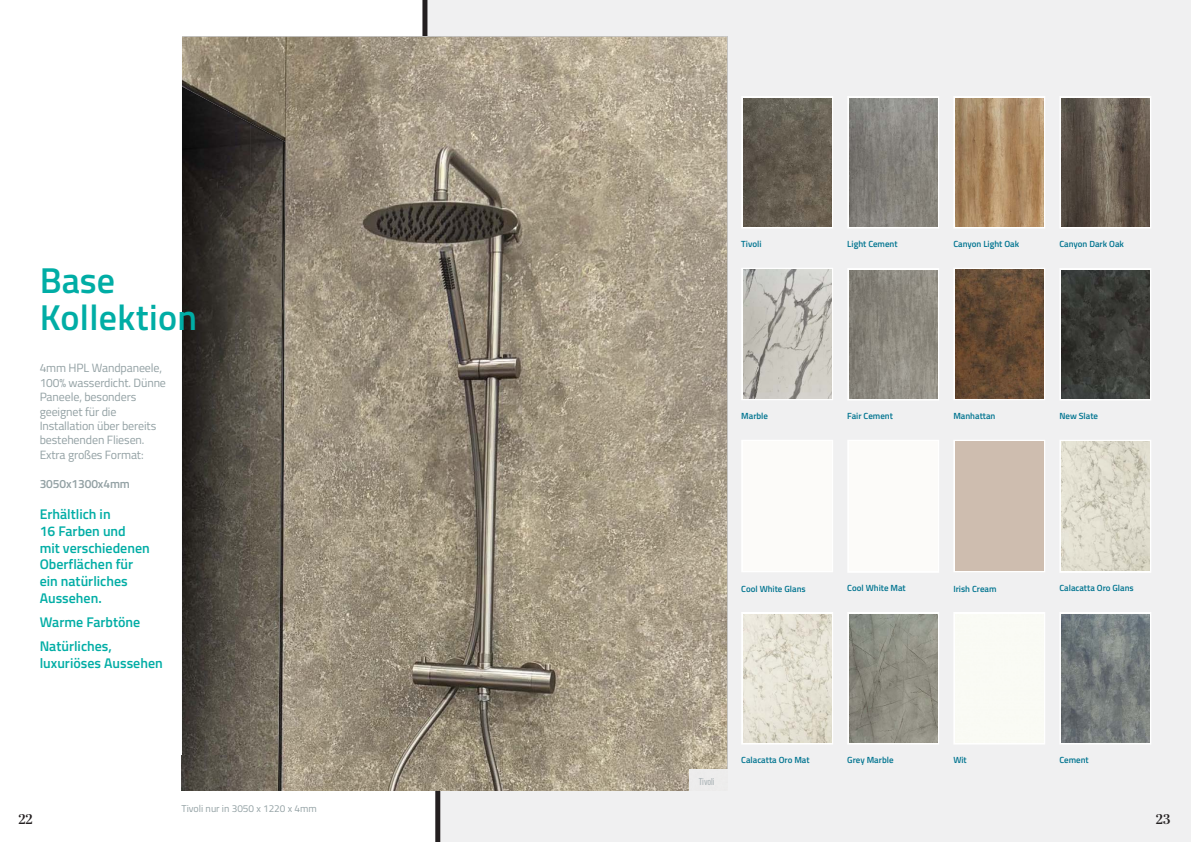
<style>
.page{position:relative;width:1191px;height:842px;background:#fff}
.page>*{position:absolute;margin:0;border:0;box-sizing:border-box;transform-origin:0 0}
.t1{font:600 36px/37px "Titillium Web";letter-spacing:.01em;color:#00ada5}
.t2{font:600 14px/16.8px "Titillium Web";color:#00ada5}
.t3{font:600 14px "Abril Display";color:#231f20}
.t4{font:12px/14.4px "Titillium Web";letter-spacing:-.01em;color:#93a1a4}
.t5{font:600 12px "Titillium Web";letter-spacing:-.01em;color:#93a1a4}
.t6{font:10px "Titillium Web";color:#93a1a4}
.t7{font:10px "Bebas Neue Pro";color:#aab3b6}
.t8{font:600 8.9px "Titillium Web";color:#007490}
</style>
<div class="page">
<div style="left:443px;top:0;width:748px;height:842px;background:#f0f0f1"></div>
<svg style="left:420px;top:0;width:23px;height:842px"></svg>
<img style="left:182px;top:37px;width:545px;height:754px">
<img style="left:182px;top:86px;width:69px;height:705px">
<img style="left:250px;top:123px;width:35px;height:668px">
<svg style="left:689px;top:770px;width:43px;height:27px"></svg>
<img style="left:689px;top:770px;width:38px;height:21px">
<svg style="left:740px;top:611px;width:94px;height:134px"></svg>
<img style="left:743px;top:614px;width:88px;height:128px">
<svg style="left:846px;top:611px;width:94px;height:134px"></svg>
<img style="left:849px;top:614px;width:88px;height:128px">
<svg style="left:740px;top:95px;width:94px;height:135px"></svg>
<img style="left:743px;top:98px;width:88px;height:129px">
<svg style="left:846px;top:95px;width:94px;height:135px"></svg>
<img style="left:849px;top:98px;width:88px;height:128px">
<svg style="left:952px;top:95px;width:94px;height:135px"></svg>
<img style="left:955px;top:98px;width:88px;height:129px">
<svg style="left:1058px;top:95px;width:94px;height:135px"></svg>
<img style="left:1061px;top:98px;width:88px;height:128px">
<svg style="left:846px;top:267px;width:94px;height:135px"></svg>
<img style="left:849px;top:270px;width:88px;height:129px">
<svg style="left:740px;top:267px;width:94px;height:134px"></svg>
<img style="left:743px;top:270px;width:88px;height:128px">
<svg style="left:1058px;top:267px;width:94px;height:135px"></svg>
<img style="left:1061px;top:270px;width:88px;height:129px">
<svg style="left:952px;top:267px;width:94px;height:134px"></svg>
<img style="left:955px;top:270px;width:88px;height:128px">
<svg style="left:846px;top:439px;width:94px;height:135px"></svg>
<img style="left:849px;top:442px;width:88px;height:129px">
<svg style="left:740px;top:439px;width:94px;height:134px"></svg>
<img style="left:743px;top:442px;width:88px;height:128px">
<svg style="left:1058px;top:439px;width:94px;height:135px"></svg>
<img style="left:1061px;top:442px;width:88px;height:129px">
<svg style="left:952px;top:439px;width:94px;height:134px"></svg>
<div style="left:955px;top:442px;width:88px;height:128px;background:#cebdaf"></div>
<svg style="left:952px;top:611px;width:94px;height:134px"></svg>
<div style="left:955px;top:614px;width:88px;height:128px;background:#fafbf4"></div>
<svg style="left:1058px;top:611px;width:94px;height:134px"></svg>
<img style="left:1061px;top:614px;width:88px;height:128px">
<h1 class="t1" style="left:40px;top:260px;width:159px">Base<br>Kollektion</h1>
<h3 class="t4" style="left:40px;top:360px;width:128px">4mm HPL Wandpaneele,<br>100% wasserdicht. Dünne<br>Paneele, besonders geeignet für die<br>Installation über bereits bestehenden Fliesen.<br>Extra großes Format:</h3>
<h3 class="t5" style="left:40px;top:474px;width:92px">3050x1300x4mm</h3>
<h2 class="t2" style="left:40px;top:505px;width:112px">Erhältlich in<br>16 Farben und<br>mit verschiedenen<br>Oberflächen für ein natürliches<br>Aussehen.</h2>
<h2 class="t2" style="left:40px;top:609px;width:102px;line-height:24px">Warme Farbtöne<br>Natürliches,</h2>
<h2 class="t2" style="left:40px;top:654px;width:125px">luxuriöses Aussehen</h2>
<p class="t8" style="left:741px;top:238px;width:22px">Tivoli</p>
<p class="t8" style="left:847px;top:238px;width:52px">Light Cement</p>
<p class="t8" style="left:953px;top:238px;width:67px">Canyon Light Oak</p>
<p class="t8" style="left:1059px;top:238px;width:66px">Canyon Dark Oak</p>
<p class="t8" style="left:741px;top:410px;width:28px">Marble</p>
<p class="t8" style="left:847px;top:410px;width:47px">Fair Cement</p>
<p class="t8" style="left:953px;top:410px;width:44px">Manhattan</p>
<p class="t8" style="left:1059px;top:410px;width:40px">New Slate</p>
<p class="t8" style="left:741px;top:582px;width:66px">Cool White Glans</p>
<p class="t8" style="left:847px;top:581px;width:60px">Cool White Mat</p>
<p class="t8" style="left:953px;top:582px;width:45px">Irish Cream</p>
<p class="t8" style="left:1059px;top:581px;width:76px">Calacatta Oro Glans</p>
<p class="t7" style="left:698px;top:775px;width:17px">Tivoli</p>
<p class="t8" style="left:741px;top:753px;width:70px">Calacatta Oro Mat</p>
<p class="t8" style="left:847px;top:753px;width:48px">Grey Marble</p>
<p class="t8" style="left:953px;top:753px;width:15px">Wit</p>
<p class="t8" style="left:1059px;top:753px;width:31px">Cement</p>
<p class="t6" style="left:181px;top:801px;width:137px">Tivoli nur in 3050 x 1220 x 4mm</p>
<h2 class="t3" style="left:18px;top:809px;width:16px">22</h2>
<h2 class="t3" style="left:1155px;top:809px;width:16px">23</h2>
</div>
